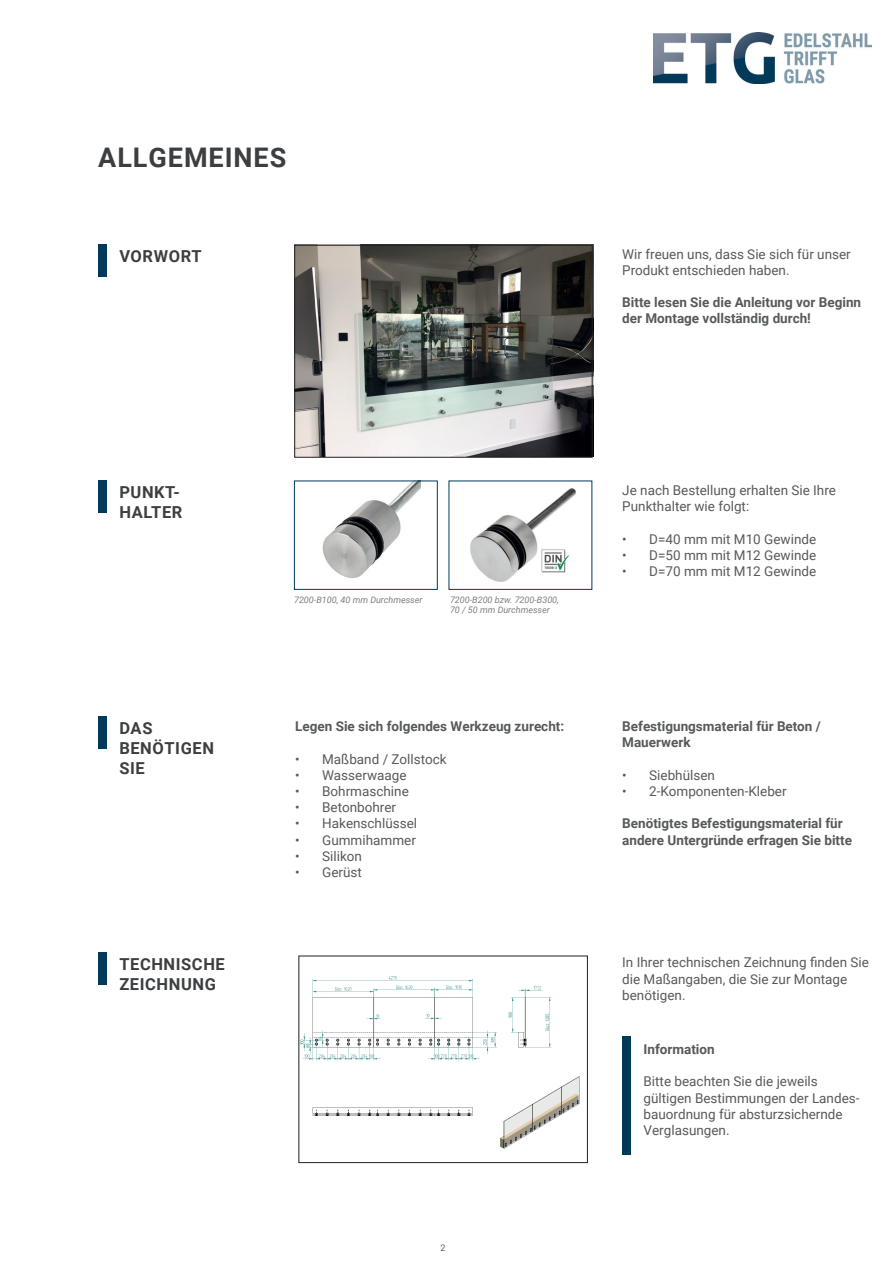
<style>
.page{position:relative;width:893px;height:1263px;background:#fff}
.page>*{position:absolute;margin:0;border:0;box-sizing:border-box;transform-origin:0 0}
.t1{font:700 27px "Roboto";letter-spacing:.035em;color:#3b3f41}
.t2{font:700 16.5px/19.8px "Roboto";letter-spacing:.035em;color:#3b3f41}
.t3{font:13.5px/16.2px "Roboto";color:#575a5b}
.t4{font:700 13.5px/16.2px "Roboto";color:#575a5b}
.t5{font:italic 9px/10.8px "Roboto";color:#7b7f82}
.t6{font:300 9px "Roboto";color:#231f20}
</style>
<div class="page">
<img style="left:296px;top:245px;width:298px;height:212px">
<img style="left:322px;top:483px;width:99px;height:95px">
<div style="left:294px;top:481px;width:144px;height:109px;border:1px solid #013a58"></div>
<img style="left:470px;top:488px;width:106px;height:94px">
<div style="left:622px;top:1036px;width:8px;height:119px;background:#013a58"></div>
<img style="left:301px;top:976px;width:279px;height:173px">
<div style="left:299px;top:956px;width:289px;height:207px;border:1px solid #231f20"></div>
<div style="left:294px;top:245px;width:298px;height:213px;border:1px solid #231f20"></div>
<div style="left:98px;top:244px;width:8px;height:33px;background:#013a58"></div>
<div style="left:98px;top:480px;width:8px;height:33px;background:#013a58"></div>
<div style="left:98px;top:716px;width:8px;height:33px;background:#013a58"></div>
<div style="left:98px;top:952px;width:8px;height:33px;background:#013a58"></div>
<img style="left:653px;top:33px;width:219px;height:50px">
<h1 class="t1" style="left:98px;top:138px;width:190px">ALLGEMEINES</h1>
<p class="t2" style="left:119px;top:246px;width:84px">VORWORT</p>
<p class="t3" style="left:622px;top:245px;width:230px">Wir freuen uns, dass Sie sich für unser<br>Produkt entschieden haben.</p>
<p class="t4" style="left:622px;top:294px;width:240px">Bitte lesen Sie die Anleitung vor Beginn der Montage vollständig durch!</p>
<p class="t2" style="left:119px;top:482px;width:65px">PUNKT-<br>HALTER</p>
<p class="t3" style="left:622px;top:482px;width:215px">Je nach Bestellung erhalten Sie Ihre<br>Punkthalter wie folgt:</p>
<p class="t3" style="left:622px;top:530px;width:195px">• D=40 mm mit M10 Gewinde</p>
<p class="t3" style="left:622px;top:546px;width:195px">• D=50 mm mit M12 Gewinde</p>
<p class="t3" style="left:622px;top:563px;width:195px">• D=70 mm mit M12 Gewinde</p>
<p class="t5" style="left:294px;top:594px;width:130px">7200-B100, 40 mm Durchmesser</p>
<p class="t5" style="left:450px;top:594px;width:110px">7200-B200 bzw. 7200-B300,<br>70 / 50 mm Durchmesser</p>
<p class="t2" style="left:119px;top:718px;width:96px">DAS<br>BENÖTIGEN<br>SIE</p>
<p class="t4" style="left:295px;top:718px;width:271px">Legen Sie sich folgendes Werkzeug zurecht:</p>
<p class="t3" style="left:295px;top:750px;width:153px">• Maßband / Zollstock</p>
<p class="t3" style="left:295px;top:766px;width:113px">• Wasserwaage</p>
<p class="t3" style="left:295px;top:782px;width:115px">• Bohrmaschine</p>
<p class="t3" style="left:295px;top:799px;width:102px">• Betonbohrer</p>
<p class="t3" style="left:295px;top:815px;width:123px">• Hakenschlüssel</p>
<p class="t3" style="left:295px;top:831px;width:122px">• Gummihammer</p>
<p class="t3" style="left:295px;top:847px;width:68px">• Silikon</p>
<p class="t3" style="left:295px;top:863px;width:68px">• Gerüst</p>
<p class="t4" style="left:622px;top:718px;width:200px">Befestigungsmaterial für Beton /<br>Mauerwerk</p>
<p class="t3" style="left:622px;top:766px;width:94px">• Siebhülsen</p>
<p class="t3" style="left:622px;top:782px;width:166px">• 2-Komponenten-Kleber</p>
<p class="t4" style="left:622px;top:815px;width:231px">Benötigtes Befestigungsmaterial für andere Untergründe erfragen Sie bitte</p>
<p class="t2" style="left:119px;top:954px;width:107px">TECHNISCHE<br>ZEICHNUNG</p>
<p class="t3" style="left:622px;top:954px;width:248px">In Ihrer technischen Zeichnung finden Sie die Maßangaben, die Sie zur Montage benötigen.</p>
<p class="t4" style="left:643px;top:1040px;width:73px">Information</p>
<p class="t3" style="left:643px;top:1073px;width:217px">Bitte beachten Sie die jeweils gültigen Bestimmungen der Landes&shy;bauordnung für absturzsichernde<br>Verglasungen.</p>
<p class="t6" style="left:441px;top:1242px;width:6px">2</p>
</div>
